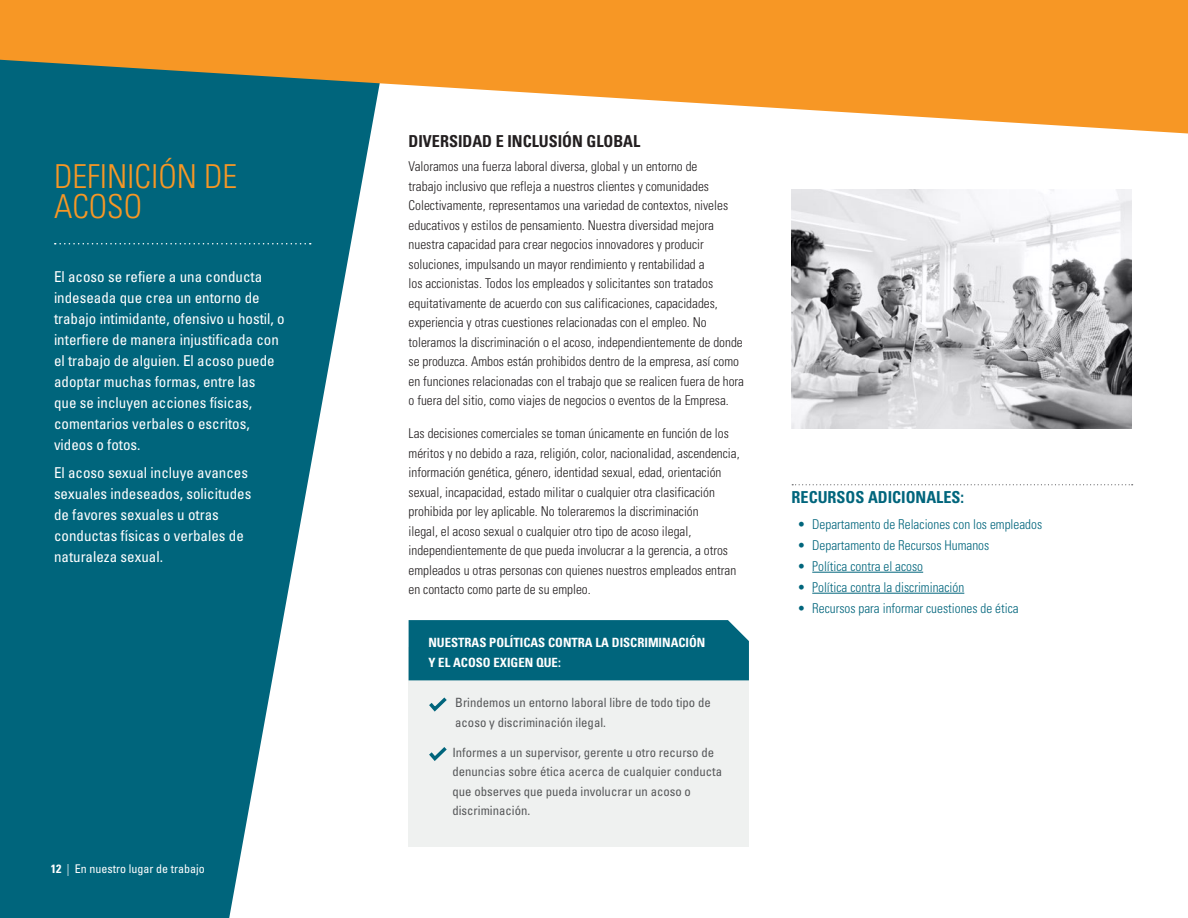
<style>
.page{position:relative;width:1188px;height:918px;background:#fff}
.page>*{position:absolute;margin:0;border:0;box-sizing:border-box;transform-origin:0 0}
.t1{font:300 condensed 33px/30px "Univers LT Std";color:#f79725}
.t2{font:700 condensed 16.5px "Univers LT Std";color:#231f20}
.Additional_Res_Head{font:700 condensed 16.5px "Univers LT Std";color:#00657c}
.t3{font:condensed 15px/21px "Univers LT Std";color:#fff}
.t4{font:300 condensed 13.5px/19.5px "Univers LT Std";color:#231f20}
.t5{font:300 condensed 13.5px "Univers LT Std";color:#00657c}
.policies_bullet{font:condensed 12.75px/19.5px "Univers LT Std";color:#57585a}
.t6{font:700 condensed 12.75px/19.5px "Univers LT Std";color:#fff}
.t7{font:condensed 12px "Univers LT Std";color:#fff}
.s1{font-weight:700}
.s2{font-weight:300}
</style>
<div class="page">
<div style="left:409px;top:647px;width:340px;height:200px;background:#eff1f0"></div>
<div style="left:409px;top:620px;width:340px;height:60px;background:#00657c"></div>
<svg style="left:429px;top:697px;width:18px;height:15px"></svg>
<svg style="left:429px;top:747px;width:18px;height:14px"></svg>
<svg style="left:0;top:134px;width:371px;height:784px;fill:#00657c"></svg>
<svg style="left:0;top:0;width:1188px;height:134px;background:#d39d4e"></svg>
<svg style="left:792px;top:484px;width:341px;height:1px"></svg>
<hr style="left:812px;top:572px;width:111px;height:1px;background:#00657c">
<hr style="left:812px;top:593px;width:152px;height:1px;background:#00657c">
<img style="left:792px;top:189px;width:340px;height:239px">
<svg style="left:55px;top:243px;width:256px;height:1px"></svg>
<p class="t1" style="left:54px;top:161px;width:185px">DEFINICIÓN DE<br>ACOSO</p>
<p class="t3" style="left:54px;top:266px;width:232px">El acoso se refiere a una conducta indeseada que crea un entorno de trabajo intimidante, ofensivo u hostil, o interfiere de manera injustificada con el trabajo de alguien. El acoso puede adoptar muchas formas, entre las<br>que se incluyen acciones físicas, comentarios verbales o escritos, videos o fotos.</p>
<p class="t3" style="left:54px;top:462px;width:199px">El acoso sexual incluye avances sexuales indeseados, solicitudes de favores sexuales u otras conductas físicas o verbales de naturaleza sexual.</p>
<p class="t7" style="left:51px;top:861px;width:155px"><span class="s1">12</span> <span class="s2">|</span> En nuestro lugar de trabajo</p>
<h2 class="t2" style="left:409px;top:131px;width:233px">DIVERSIDAD E INCLUSIÓN GLOBAL</h2>
<p class="t4" style="left:409px;top:157px;width:337px">Valoramos una fuerza laboral diversa, global y un entorno de<br>trabajo inclusivo que refleja a nuestros clientes y comunidades Colectivamente, representamos una variedad de contextos, niveles educativos y estilos de pensamiento. Nuestra diversidad mejora nuestra capacidad para crear negocios innovadores y producir soluciones, impulsando un mayor rendimiento y rentabilidad a<br>los accionistas. Todos los empleados y solicitantes son tratados equitativamente de acuerdo con sus calificaciones, capacidades, experiencia y otras cuestiones relacionadas con el empleo. No toleramos la discriminación o el acoso, independientemente de donde se produzca. Ambos están prohibidos dentro de la empresa, así como en funciones relacionadas con el trabajo que se realicen fuera de hora o fuera del sitio, como viajes de negocios o eventos de la Empresa.</p>
<p class="t4" style="left:409px;top:424px;width:333px">Las decisiones comerciales se toman únicamente en función de los méritos y no debido a raza, religión, color, nacionalidad, ascendencia, información genética, género, identidad sexual, edad, orientación sexual, incapacidad, estado militar o cualquier otra clasificación prohibida por ley aplicable. No toleraremos la discriminación<br>ilegal, el acoso sexual o cualquier otro tipo de acoso ilegal, independientemente de que pueda involucrar a la gerencia, a otros empleados u otras personas con quienes nuestros empleados entran en contacto como parte de su empleo.</p>
<p class="t6" style="left:428px;top:633px;width:279px">NUESTRAS POLÍTICAS CONTRA LA DISCRIMINACIÓN<br>Y EL ACOSO EXIGEN QUE:</p>
<p class="policies_bullet" style="left:455px;top:693px;width:257px">Brindemos un entorno laboral libre de todo tipo de acoso y discriminación ilegal.</p>
<p class="policies_bullet" style="left:452px;top:742px;width:271px">Informes a un supervisor, gerente u otro recurso de denuncias sobre ética acerca de cualquier conducta que observes que pueda involucrar un acoso o discriminación.</p>
<p class="Additional_Res_Head" style="left:792px;top:487px;width:174px">RECURSOS ADICIONALES:</p>
<p class="t5" style="left:798px;top:516px;width:246px">• Departamento de Relaciones con los empleados</p>
<p class="t5" style="left:798px;top:537px;width:193px">• Departamento de Recursos Humanos</p>
<p class="t5" style="left:798px;top:558px;width:127px">• Política contra el acoso</p>
<p class="t5" style="left:798px;top:579px;width:168px">• Política contra la discriminación</p>
<p class="t5" style="left:798px;top:600px;width:223px">• Recursos para informar cuestiones de ética</p>
</div>
